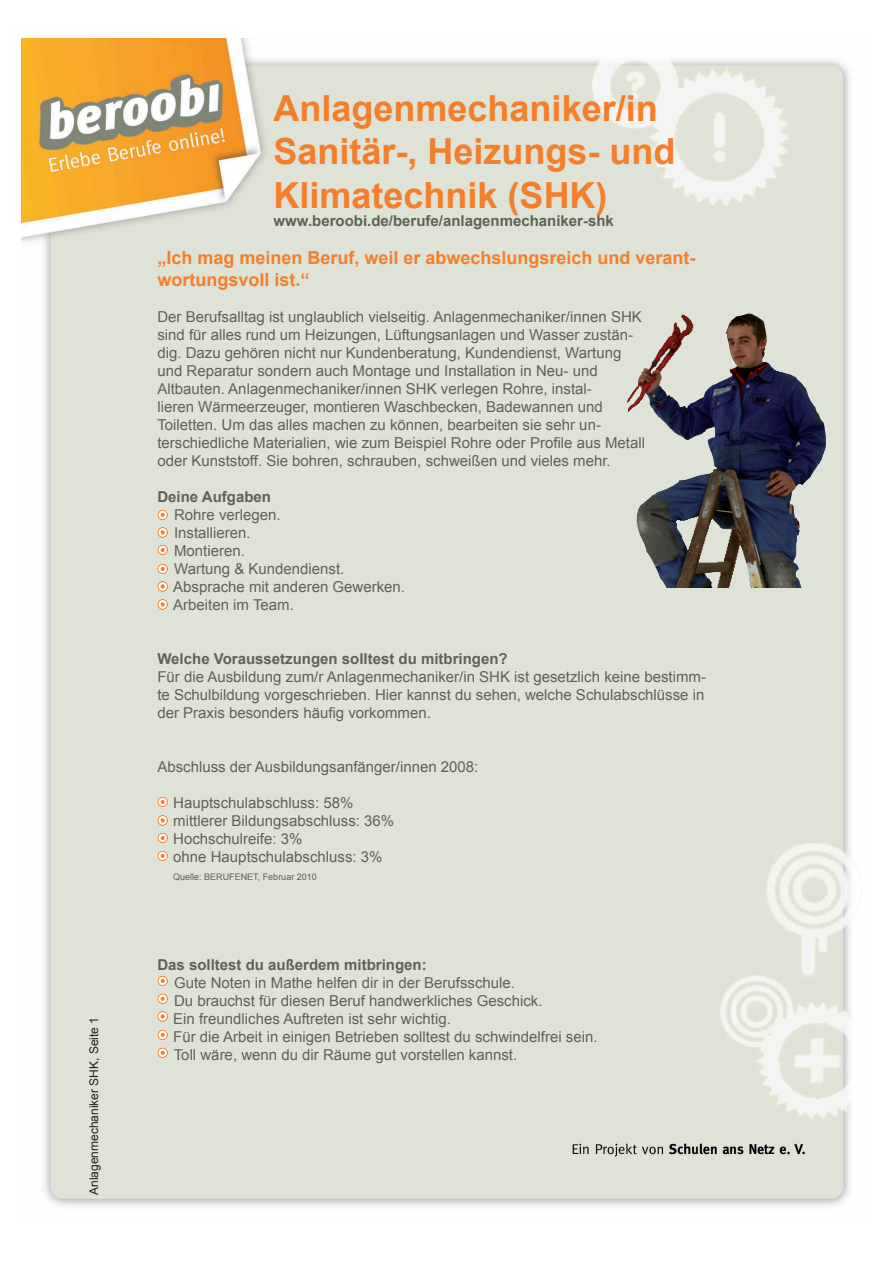
<style>
.page{position:relative;width:893px;height:1263px;background:#fff}
.page>*{position:absolute;margin:0;border:0;box-sizing:border-box;transform-origin:0 0}
.t1{font:700 36px/43.2px "Arial";color:#f47f2b}
.t2{font:700 18px/21.6px "Arial";color:#f47f2b}
.t3{font:15px/18px "Arial";color:#606255}
.t4{font:700 15px "Arial";color:#606255}
.t5{font:12px "Arial";color:#231f20}
.t6{font:9px "Arial";color:#606255}
</style>
<div class="page">
<img style="left:21px;top:38px;width:831px;height:1168px">
<img style="left:151px;top:506px;width:22px;height:108px">
<img style="left:151px;top:972px;width:22px;height:18px">
<img style="left:151px;top:1028px;width:22px;height:16px">
<img style="left:151px;top:1046px;width:22px;height:16px">
<img style="left:626px;top:314px;width:202px;height:274px">
<img style="left:151px;top:793px;width:22px;height:73px">
<img style="left:151px;top:992px;width:22px;height:34px">
<p class="t5" style="left:86px;top:1195px;width:180px;rotate:-90deg">Anlagenmechaniker SHK, Seite 1</p>
<h1 class="t1" style="left:274px;top:88px;width:404px">Anlagenmechaniker/in<br>Sanitär-, Heizungs- und<br>Klimatechnik (SHK)</h1>
<p class="t4" style="left:274px;top:210px;width:342px">www.beroobi.de/berufe/anlagenmechaniker-shk</p>
<p class="t2" style="left:157px;top:247px;width:540px">„Ich mag meinen Beruf, weil er abwechslungsreich und verant&shy;wortungsvoll ist.“</p>
<p class="t3" style="left:157px;top:307px;width:489px">Der Berufsalltag ist unglaublich vielseitig. Anlagenmechaniker/innen SHK sind für alles rund um Heizungen, Lüftungsanlagen und Wasser zustän&shy;dig. Dazu gehören nicht nur Kundenberatung, Kundendienst, Wartung und Reparatur sondern auch Montage und Installation in Neu- und Altbauten. Anlagenmechaniker/innen SHK verlegen Rohre, instal-<br>lieren Wärmeerzeuger, montieren Waschbecken, Badewannen und Toiletten. Um das alles machen zu können, bearbeiten sie sehr un&shy;terschiedliche Materialien, wie zum Beispiel Rohre oder Profile aus Metall oder Kunststoff. Sie bohren, schrauben, schweißen und vieles mehr.</p>
<p class="t4" style="left:157px;top:486px;width:115px">Deine Aufgaben</p>
<p class="t3" style="left:173px;top:505px;width:233px">Rohre verlegen.<br>Installieren.<br>Montieren.<br>Wartung &amp; Kundendienst.<br>Absprache mit anderen Gewerken.<br>Arbeiten im Team.</p>
<p class="t4" style="left:157px;top:648px;width:352px">Welche Voraussetzungen solltest du mitbringen?</p>
<p class="t3" style="left:157px;top:667px;width:550px;text-align:justify">Für die Ausbildung zum/r Anlagenmechaniker/in SHK ist gesetzlich keine bestimm&shy;te Schulbildung vorgeschrieben. Hier kannst du sehen, welche Schulabschlüsse in der Praxis besonders häufig vorkommen.</p>
<p class="t3" style="left:157px;top:757px;width:323px">Abschluss der Ausbildungsanfänger/innen 2008:</p>
<p class="t3" style="left:173px;top:793px;width:222px">Hauptschulabschluss: 58% mittlerer Bildungsabschluss: 36%<br>Hochschulreife: 3%<br>ohne Hauptschulabschluss: 3%</p>
<p class="t6" style="left:173px;top:870px;width:145px">Quelle: BERUFENET, Februar 2010</p>
<p class="t4" style="left:157px;top:954px;width:271px">Das solltest du außerdem mitbringen:</p>
<p class="t3" style="left:173px;top:973px;width:426px">Gute Noten in Mathe helfen dir in der Berufsschule.<br>Du brauchst für diesen Beruf handwerkliches Geschick.<br>Ein freundliches Auftreten ist sehr wichtig.<br>Für die Arbeit in einigen Betrieben solltest du schwindelfrei sein.<br>Toll wäre, wenn du dir Räume gut vorstellen kannst.</p>
</div>
